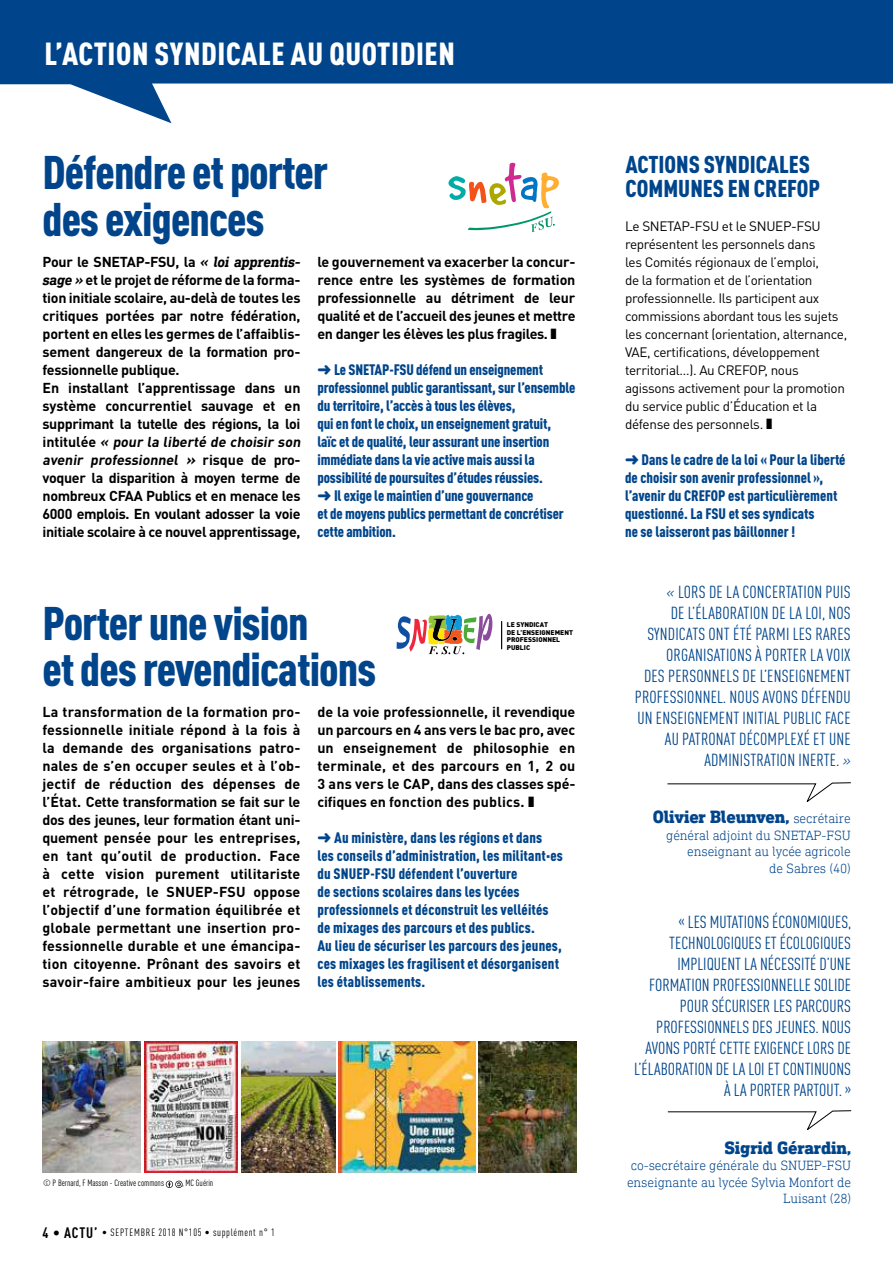
<style>
.page{position:relative;width:893px;height:1263px;background:#fff}
.page>*{position:absolute;margin:0;border:0;box-sizing:border-box;transform-origin:0 0}
.t1{font:900 condensed 46.5px/46.5px "DIN Pro";letter-spacing:-.02em;color:#00458b}
.t2{font:900 condensed 31.5px "DIN Pro";letter-spacing:.02em;color:#fff}
.t3{font:900 condensed 24px/24px "DIN Pro";color:#00458b}
.t4{font:800 18px "DIN Next Slab Pro";letter-spacing:-.01em;color:#00458b}
.t5{font:condensed 17.25px/21px "DIN Pro";color:#00458b;text-align:right}
.t6{font:900 condensed 15px/18px "DIN Pro";color:#00458b}
.t7{font:700 14.25px/18px "DIN";letter-spacing:-.02em;color:#000;text-align:justify}
.t8{font:13.5px/18px "DIN Pro";letter-spacing:-.025em;color:#000}
.t9{font:300 13.5px/16.5px "DIN Next Slab Pro";letter-spacing:-.01em;color:#00458b;text-align:right}
.t10{font:condensed 10.5px "DIN Pro";letter-spacing:.06em;color:#000}
.t11{font:condensed 9px "DIN Pro";color:#000}
.t12{font:900 6.75px/7.5px "DIN Pro";color:#000}
.s1{font-family:"DIN Next Slab Pro";font-style:italic;font-size:15px}
.s2{font-size:15px}
.s3{font-weight:700;font-size:15px}
.s4{font-family:"DIN Next Slab Pro";font-weight:300;font-style:italic;font-stretch:normal}
.s5{font-weight:300;font-size:13.5px}
</style>
<div class="page">
<svg style="left:0;top:0;width:893px;height:123px;fill:#00458b"></svg>
<svg style="left:501px;top:621px;width:1px;height:28px"></svg>
<svg style="left:397px;top:613px;width:95px;height:41px"></svg>
<svg style="left:667px;top:782px;width:184px;height:20px"></svg>
<svg style="left:667px;top:1110px;width:185px;height:20px"></svg>
<svg style="left:448px;top:163px;width:111px;height:69px"></svg>
<img style="left:42px;top:1042px;width:98px;height:130px">
<img style="left:145px;top:1042px;width:92px;height:130px">
<img style="left:241px;top:1042px;width:94px;height:130px">
<img style="left:339px;top:1042px;width:137px;height:130px">
<img style="left:479px;top:1042px;width:97px;height:130px">
<svg style="left:166px;top:1181px;width:17px;height:7px"></svg>
<h2 class="t2" style="left:44px;top:29px;width:412px">L’ACTION SYNDICALE AU QUOTIDIEN</h2>
<h1 class="t1" style="left:43px;top:145px;width:287px">Défendre et porter des exigences</h1>
<p class="t7" style="left:43px;top:252px;width:262px;text-align:left">Pour le SNETAP-FSU, la <span class="s1">« loi apprentis&shy;sage »</span> et le projet de réforme de la forma&shy;tion initiale scolaire, au-delà de toutes les critiques portées par notre fédération, portent en elles les germes de l’affaiblis&shy;sement dangereux de la formation pro&shy;fessionnelle publique.<br>En installant l’apprentissage dans un système concurrentiel sauvage et en supprimant la tutelle des régions, la loi i n t i t u l é e <span class="s1">«</span> pour la liberté de choisir son avenir professionnel <span class="s2">»</span> ri s q u e d e pro&shy;voquer la disparition à moyen terme de nombreux CFAA Publics et en menace les 6000 emplois. En voulant adosser la voie initiale scolaire à ce nouvel apprentissage,</p>
<p class="t7" style="left:317px;top:252px;width:259px">le gouvernement va exacerber la concur&shy;rence entre les systèmes de formation professionnelle au détriment de leur qualité et de l’accueil des jeunes et mettre en danger les élèves les plus fragiles. ❚</p>
<p class="t6" style="left:317px;top:359px;width:259px">➜ Le SNETAP-FSU défend un enseignement professionnel public garantissant, sur l’ensemble du territoire, l’accès à tous les élèves,<br>qui en font le choix, un enseignement gratuit,<br>laïc et de qualité, leur assurant une insertion immédiate dans la vie active mais aussi la possibilité de poursuites d’études réussies.<br>➜ Il exige le maintien d’une gouvernance<br>et de moyens publics permettant de concrétiser cette ambition.</p>
<h1 class="t1" style="left:42px;top:596px;width:335px">Porter une vision<br>et des revendications</h1>
<p class="t7" style="left:42px;top:702px;width:259px">La transformation de la formation pro&shy;fessionnelle initiale répond à la fois à la demande des organisations patro&shy;nales de s’en occuper seules et à l’ob&shy;jectif de réduction des dépenses de l’État. Cette transformation se fait sur le dos des jeunes, leur formation étant uni&shy;quement pensée pour les entreprises, en tant qu’outil de production. Face à cette vision purement utilitariste et rétrograde, le SNUEP-FSU oppose l’objectif d’une formation équilibrée et globale permettant une insertion pro&shy;fessionnelle durable et une émancipa&shy;tion citoyenne. Prônant des savoirs et savoir-faire ambitieux pour les jeunes</p>
<p class="t7" style="left:317px;top:702px;width:259px">de la voie professionnelle, il revendique un parcours en 4 ans vers le bac pro, avec un enseignement de philosophie en terminale, et des parcours en 1, 2 ou 3 ans vers le CAP, dans des classes spé&shy;cifiques en fonction des publics. ❚</p>
<p class="t12" style="left:507px;top:620px;width:68px">LE SYNDICAT<br>DE L’ENSEIGNEMENT<br>PROFESSIONNEL<br>PUBLIC</p>
<p class="t6" style="left:317px;top:827px;width:247px">➜ Au ministère, dans les régions et dans<br>les conseils d’administration, les militant·es du SNUEP-FSU défendent l’ouverture<br>de sections scolaires dans les lycées professionnels et déconstruit les velléités de mixages des parcours et des publics.<br>Au lieu de sécuriser les parcours des jeunes, ces mixages les fragilisent et désorganisent les établissements.</p>
<p class="t11" style="left:43px;top:1177px;width:122px">© P Bernard, F Masson - Creative commons</p>
<p class="t11" style="left:182px;top:1177px;width:33px">, MC Guérin</p>
<p class="t10" style="left:43px;top:1225px;width:234px"><span class="s3">4 • ACTU’</span> • SEPTEMBRE 2018 N°105 • supplément n° 1</p>
<h3 class="t3" style="left:625px;top:151px;width:196px">ACTIONS SYNDICALES<br>COMMUNES EN CREFOP</h3>
<p class="t8" style="left:625px;top:216px;width:224px">Le SNETAP-FSU et le SNUEP-FSU représentent les personnels dans<br>les Comités régionaux de l’emploi,<br>de la formation et de l’orientation professionnelle. Ils participent aux commissions abordant tous les sujets les concernant (orientation, alternance, VAE, certifications, développement territorial…). Au CREFOP, nous agissons activement pour la promotion du service public d’Éducation et la défense des personnels. ❚</p>
<p class="t6" style="left:625px;top:449px;width:222px">➜ Dans le cadre de la loi « Pour la liberté de choisir son avenir professionnel », l’avenir du CREFOP est particulièrement questionné. La FSU et ses syndicats<br>ne se laisseront pas bâillonner !</p>
<p class="t5" style="left:635px;top:580px;width:218px"><span class="s4">«</span> LORS DE LA CONCERTATION PUIS<br>DE L’ÉLABORATION DE LA LOI, NOS<br>SYNDICATS ONT ÉTÉ PARMI LES RARES<br>ORGANISATIONS À PORTER LA VOIX<br>DES PERSONNELS DE L’ENSEIGNEMENT<br>PROFESSIONNEL. NOUS AVONS DÉFENDU<br>UN ENSEIGNEMENT INITIAL PUBLIC FACE<br>AU PATRONAT DÉCOMPLEXÉ ET UNE<br>ADMINISTRATION INERTE. <span class="s4">»</span></p>
<p class="t4" style="left:653px;top:807px;width:199px">Olivier Bleunven, <span class="s5">secrétaire</span></p>
<p class="t9" style="left:666px;top:827px;width:186px">général adjoint du SNETAP-FSU enseignant au lycée agricole<br>de Sabres (40)</p>
<p class="t5" style="left:634px;top:910px;width:218px">« LES MUTATIONS ÉCONOMIQUES,<br>TECHNOLOGIQUES ET ÉCOLOGIQUES<br>IMPLIQUENT LA NÉCESSITÉ D’UNE<br>FORMATION PROFESSIONNELLE SOLIDE<br>POUR SÉCURISER LES PARCOURS<br>PROFESSIONNELS DES JEUNES. NOUS<br>AVONS PORTÉ CETTE EXIGENCE LORS DE<br>L’ÉLABORATION DE LA LOI ET CONTINUONS<br>À LA PORTER PARTOUT. »</p>
<p class="t4" style="left:724px;top:1137px;width:128px">Sigrid Gérardin,</p>
<p class="t9" style="left:627px;top:1157px;width:226px">co-secrétaire générale du SNUEP-FSU enseignante au lycée Sylvia Monfort de<br>Luisant (28)</p>
</div>
